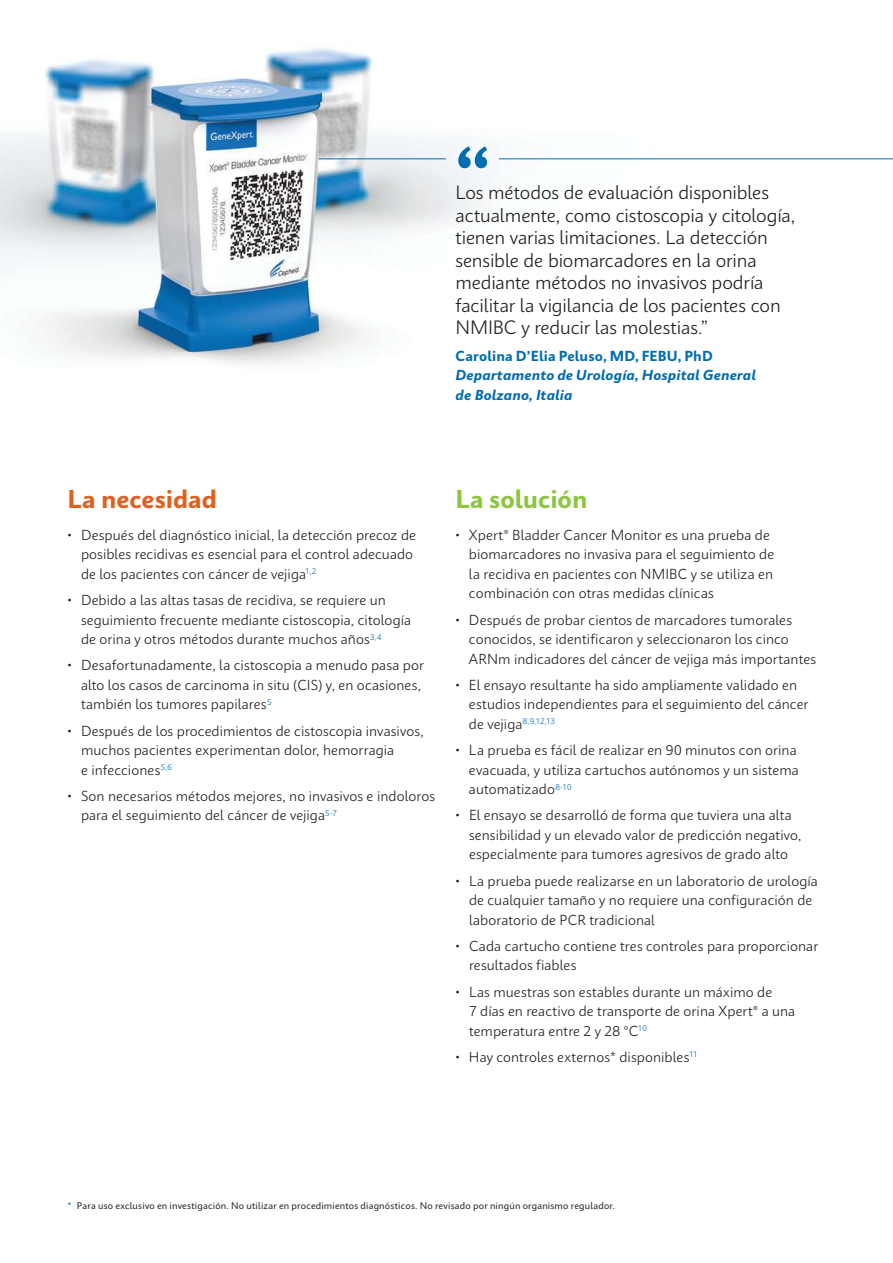
<style>
.page{position:relative;width:893px;height:1263px;background:#fff}
.page>*{position:absolute;margin:0;border:0;box-sizing:border-box;transform-origin:0 0}
.t1{font:700 68.4px "Cepheid Sans Pro";color:#006db1}
.t2{font:700 24px "Cepheid Sans Pro";color:#df6020}
.t3{font:700 24px "Cepheid Sans Pro";letter-spacing:-.005em;color:#8dc63f}
.t4{font:300 18px/22.5px "Cepheid Sans Pro";letter-spacing:-.005em;color:#231f20}
.t5{font:300 13.5px/19.5px "Cepheid Sans Pro";letter-spacing:.005em;color:#231f20}
.t6{font:italic 700 13.5px/19.5px "Cepheid Sans Pro";letter-spacing:.01em;color:#006db1}
.t7{font:700 13.5px "Cepheid Sans Pro";letter-spacing:.01em;color:#006db1}
.t8{font:9px "Cepheid Sans Pro";letter-spacing:.02em;color:#231f20}
.t9{font:300 7.8px "Cepheid Sans Pro";color:#006db1}
.s1{font-size:13.5px;color:#231f20}
.s2{color:#006db1}
</style>
<div class="page">
<img style="left:0;top:48px;width:893px;height:315px">
<hr style="left:499px;top:158px;width:394px;height:1px;background:#006db1">
<hr style="left:319px;top:158px;width:127px;height:1px;background:#006db1">
<h1 class="t1" style="left:455px;top:146px;width:37px">“</h1>
<p class="t4" style="left:455px;top:182px;width:341px">Los métodos de evaluación disponibles actualmente, como cistoscopia y citología, tienen varias limitaciones. La detección sensible de biomarcadores en la orina mediante métodos no invasivos podría facilitar la vigilancia de los pacientes con NMIBC y reducir las molestias.”</p>
<p class="t7" style="left:455px;top:350px;width:259px">Carolina D’Elia Peluso, MD, FEBU, PhD</p>
<p class="t6" style="left:455px;top:367px;width:302px">Departamento de Urología, Hospital General de Bolzano, Italia</p>
<h2 class="t2" style="left:67px;top:490px;width:151px">La necesidad</h2>
<h2 class="t3" style="left:455px;top:490px;width:133px">La solución</h2>
<p class="t5" style="left:81px;top:525px;width:337px;text-indent:-13px">• Después del diagnóstico inicial, la detección precoz de posibles recidivas es esencial para el control adecuado de los pacientes con cáncer de vejiga<sup>1,2</sup></p>
<p class="t5" style="left:81px;top:590px;width:332px;text-indent:-13px">• Debido a las altas tasas de recidiva, se requiere un seguimiento frecuente mediante cistoscopia, citología de orina y otros métodos durante muchos años<sup>3,4</sup></p>
<p class="t5" style="left:81px;top:656px;width:345px;text-indent:-13px">• Desafortunadamente, la cistoscopia a menudo pasa por alto los casos de carcinoma in situ (CIS) y, en ocasiones, también los tumores papilares<sup>5</sup></p>
<p class="t5" style="left:81px;top:721px;width:344px;text-indent:-13px">• Después de los procedimientos de cistoscopia invasivos, muchos pacientes experimentan dolor, hemorragia<br>e infecciones<sup>5,6</sup></p>
<p class="t5" style="left:81px;top:786px;width:356px;text-indent:-13px">• Son necesarios métodos mejores, no invasivos e indoloros para el seguimiento del cáncer de vejiga<sup>5-7</sup></p>
<p class="t5" style="left:469px;top:525px;width:307px;text-indent:-14px">• Xpert® Bladder Cancer Monitor es una prueba de biomarcadores no invasiva para el seguimiento de la recidiva en pacientes con NMIBC y se utiliza en combinación con otras medidas clínicas</p>
<p class="t5" style="left:469px;top:610px;width:349px;text-indent:-14px">• Después de probar cientos de marcadores tumorales conocidos, se identificaron y seleccionaron los cinco<br>ARNm indicadores del cáncer de vejiga más importantes</p>
<p class="t5" style="left:469px;top:675px;width:341px;text-indent:-14px">• El ensayo resultante ha sido ampliamente validado en estudios independientes para el seguimiento del cáncer</p>
<p class="t9" style="left:469px;top:717px;width:87px"><span class="s1">de vejiga</span>8,9,12,13</p>
<p class="t5" style="left:469px;top:740px;width:331px;text-indent:-14px">• La prueba es fácil de realizar en 90 minutos con orina evacuada, y utiliza cartuchos autónomos y un sistema automatizado<sup>8-10</sup></p>
<p class="t5" style="left:469px;top:806px;width:334px;text-indent:-14px">• El ensayo se desarrolló de forma que tuviera una alta sensibilidad y un elevado valor de predicción negativo, especialmente para tumores agresivos de grado alto</p>
<p class="t5" style="left:469px;top:871px;width:350px;text-indent:-14px">• La prueba puede realizarse en un laboratorio de urología de cualquier tamaño y no requiere una configuración de laboratorio de PCR tradicional</p>
<p class="t5" style="left:469px;top:936px;width:351px;text-indent:-14px">• Cada cartucho contiene tres controles para proporcionar resultados fiables</p>
<p class="t5" style="left:469px;top:982px;width:328px;text-indent:-14px">• Las muestras son estables durante un máximo de<br>7 días en reactivo de transporte de orina Xpert® a una temperatura entre 2 y 28 °C<sup>10</sup></p>
<p class="t5" style="left:455px;top:1047px;width:244px">• Hay controles externos* disponibles<sup>11</sup></p>
<p class="t8" style="left:67px;top:1202px;width:549px"><span class="s2">*</span> Para uso exclusivo en investigación. No utilizar en procedimientos diagnósticos. No revisado por ningún organismo regulador.</p>
</div>
